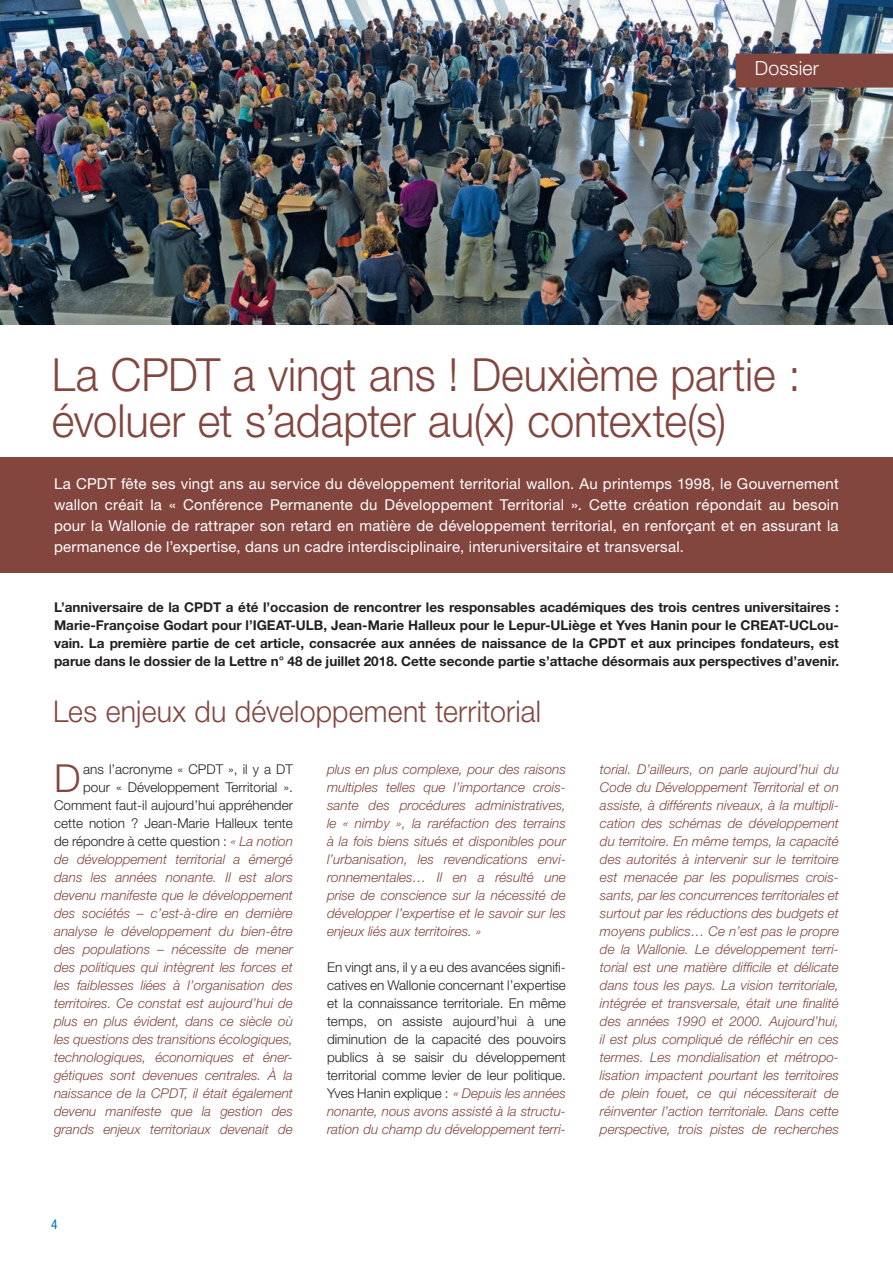
<style>
.page{position:relative;width:893px;height:1263px;background:#fff}
.page>*{position:absolute;margin:0;border:0;box-sizing:border-box;transform-origin:0 0}
.t1{font:300 45.75px/45.8px "Helvetica Neue LT Std";color:#83463f;scale:.95 1}
.t2{font:300 38.7px "Helvetica Neue LT Std";color:#83463f}
.t3{font:300 30px "Helvetica Neue LT Std";letter-spacing:.005em;color:#83463f;scale:.95 1}
.t4{font:300 19.5px "Helvetica Neue LT Std";letter-spacing:.01em;color:#fff}
.t5{font:15px/21px "Helvetica Neue LT Std";letter-spacing:.015em;color:#fff;text-align:justify}
.t6{font:italic 300 13.5px/18px "Helvetica Neue LT Std";color:#83463f;text-align:justify}
.t7{font:700 13.5px/18px "Helvetica Neue LT Std";color:#231f20;text-align:justify}
.t8{font:300 13.5px/18px "Helvetica Neue LT Std";color:#231f20;text-align:justify}
.t9{font:condensed 13.5px "Helvetica Neue LT Std";color:#0078ae}
.s1{font-style:normal;color:#231f20}
.s2{font-style:italic;color:#83463f}
</style>
<div class="page">
<img style="left:0;top:0;width:893px;height:324px">
<div style="left:736px;top:54px;width:157px;height:34px;background:#83463f"></div>
<div style="left:0;top:457px;width:893px;height:116px;background:#83463f"></div>
<h3 class="t4" style="left:755px;top:56px;width:65px">Dossier</h3>
<h1 class="t1" style="left:52px;top:351px;width:789px">La CPDT a vingt ans ! Deuxième partie : évoluer et s’adapter au(x) contexte(s)</h1>
<p class="t5" style="left:54px;top:473px;width:786px">La CPDT fête ses vingt ans au service du développement territorial wallon. Au printemps 1998, le Gouvernement wallon créait la « Conférence Permanente du Développement Territorial ». Cette création répondait au besoin pour la Wallonie de rattraper son retard en matière de développement territorial, en renforçant et en assurant la permanence de l’expertise, dans un cadre interdisciplinaire, interuniversitaire et transversal.</p>
<p class="t7" style="left:54px;top:598px;width:787px">L’anniversaire de la CPDT a été l’occasion de rencontrer les responsables académiques des trois centres universitaires :<br>Marie-Françoise Godart pour l’IGEAT-ULB, Jean-Marie Halleux pour le Lepur-ULiège et Yves Hanin pour le CREAT-UCLou&shy;vain. La première partie de cet article, consacrée aux années de naissance de la CPDT et aux principes fondateurs, est parue dans le dossier de la Lettre n° 48 de juillet 2018. Cette seconde partie s’attache désormais aux perspectives d’avenir.</p>
<h3 class="t3" style="left:53px;top:693px;width:515px">Les enjeux du développement territorial</h3>
<p class="t6" style="left:54px;top:760px;width:240px;text-align:right"><span class="s1">ans l’acronyme « CPDT », il y a DT pour « Développement Territorial ».<br>Comment faut-il aujourd’hui appréhender cette notion ? Jean-Marie Halleux tente de répondre à cette question :</span> « La notion de développement territorial a émergé dans les années nonante. Il est alors devenu manifeste que le développement des sociétés – c’est-à-dire en dernière analyse le développement du bien-être des populations – nécessite de mener des politiques qui intègrent les forces et les faiblesses liées à l’organisation des territoires. Ce constat est aujourd’hui de plus en plus évident, dans ce siècle où les questions des transitions écologiques, technologiques, économiques et éner&shy;gétiques sont devenues centrales. À la naissance de la CPDT, il était également devenu manifeste que la gestion des grands enjeux territoriaux devenait de</p>
<p class="t6" style="left:327px;top:760px;width:240px">plus en plus complexe, pour des raisons multiples telles que l’importance crois&shy;sante des procédures administratives, le « nimby », la raréfaction des terrains à la fois biens situés et disponibles pour l’urbanisation, les revendications envi&shy;ronnementales… Il en a résulté une prise de conscience sur la nécessité de développer l’expertise et le savoir sur les enjeux liés aux territoires. »</p>
<h2 class="t2" style="left:54px;top:755px;width:28px">D</h2>
<p class="t8" style="left:327px;top:958px;width:240px">En vingt ans, il y a eu des avancées signifi&shy;catives en Wallonie concernant l’expertise et la connaissance territoriale. En même temps, on assiste aujourd’hui à une diminution de la capacité des pouvoirs publics à se saisir du développement territorial comme levier de leur politique.<br>Yves Hanin explique : <span class="s2">« Depuis les années nonante, nous avons assisté à la structu&shy;ration du champ du développement terri-</span></p>
<p class="t6" style="left:600px;top:760px;width:240px">torial. D’ailleurs, on parle aujourd’hui du Code du Développement Territorial et on assiste, à différents niveaux, à la multipli&shy;cation des schémas de développement du territoire. En même temps, la capacité des autorités à intervenir sur le territoire est menacée par les populismes crois&shy;sants, par les concurrences territoriales et surtout par les réductions des budgets et moyens publics… Ce n’est pas le propre de la Wallonie. Le développement terri&shy;torial est une matière difficile et délicate dans tous les pays. La vision territoriale, intégrée et transversale, était une finalité des années 1990 et 2000. Aujourd’hui, il est plus compliqué de réfléchir en ces termes. Les mondialisation et métropo&shy;lisation impactent pourtant les territoires de plein fouet, ce qui nécessiterait de réinventer l’action territoriale. Dans cette perspective, trois pistes de recherches</p>
<p class="t9" style="left:51px;top:1217px;width:8px">4</p>
</div>
